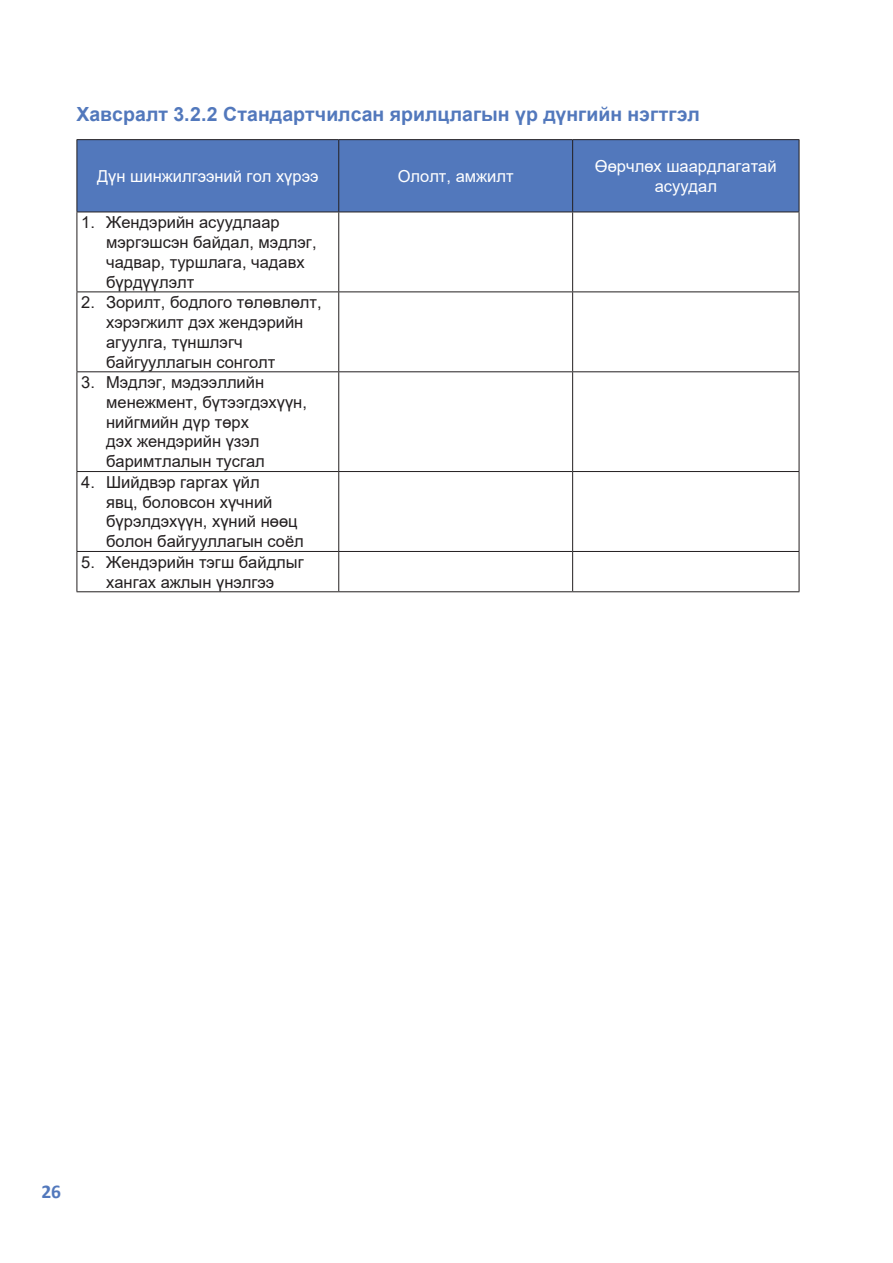
<style>
.page{position:relative;width:893px;height:1263px;background:#fff}
.page>*{position:absolute;margin:0;border:0;box-sizing:border-box;transform-origin:0 0}
.Paragraph_Style_9{font:700 19.5px "Mogul Arial";color:#5278bc}
.t1{font:700 19.5px "Calibri";color:#5278bc}
.t2{font:16.5px/19.8px "Arial";color:#231f20}
.t3{font:16.5px/19.8px "Arial";color:#fff;text-align:center}
</style>
<div class="page">
<div style="left:78px;top:140px;width:721px;height:72px;background:#5278bc"></div>
<hr style="left:77px;top:139px;width:262px;height:1px;background:#231f20">
<hr style="left:77px;top:140px;width:1px;height:72px;background:#231f20">
<hr style="left:339px;top:139px;width:234px;height:1px;background:#231f20">
<hr style="left:338px;top:140px;width:1px;height:72px;background:#231f20">
<hr style="left:573px;top:139px;width:226px;height:1px;background:#231f20">
<hr style="left:572px;top:140px;width:1px;height:72px;background:#231f20">
<hr style="left:799px;top:140px;width:1px;height:72px;background:#231f20">
<hr style="left:77px;top:212px;width:262px;height:1px;background:#231f20">
<hr style="left:77px;top:212px;width:1px;height:79px;background:#231f20">
<hr style="left:339px;top:212px;width:234px;height:1px;background:#231f20">
<hr style="left:338px;top:212px;width:1px;height:79px;background:#231f20">
<hr style="left:573px;top:212px;width:226px;height:1px;background:#231f20">
<hr style="left:572px;top:212px;width:1px;height:79px;background:#231f20">
<hr style="left:799px;top:212px;width:1px;height:79px;background:#231f20">
<hr style="left:77px;top:291px;width:262px;height:1px;background:#231f20">
<hr style="left:77px;top:292px;width:1px;height:79px;background:#231f20">
<hr style="left:339px;top:291px;width:234px;height:1px;background:#231f20">
<hr style="left:338px;top:292px;width:1px;height:79px;background:#231f20">
<hr style="left:573px;top:291px;width:226px;height:1px;background:#231f20">
<hr style="left:572px;top:292px;width:1px;height:79px;background:#231f20">
<hr style="left:799px;top:292px;width:1px;height:79px;background:#231f20">
<hr style="left:77px;top:371px;width:262px;height:1px;background:#231f20">
<hr style="left:77px;top:372px;width:1px;height:99px;background:#231f20">
<hr style="left:339px;top:371px;width:234px;height:1px;background:#231f20">
<hr style="left:338px;top:372px;width:1px;height:99px;background:#231f20">
<hr style="left:573px;top:371px;width:226px;height:1px;background:#231f20">
<hr style="left:572px;top:372px;width:1px;height:99px;background:#231f20">
<hr style="left:799px;top:372px;width:1px;height:99px;background:#231f20">
<hr style="left:77px;top:471px;width:262px;height:1px;background:#231f20">
<hr style="left:77px;top:472px;width:1px;height:79px;background:#231f20">
<hr style="left:339px;top:471px;width:234px;height:1px;background:#231f20">
<hr style="left:338px;top:472px;width:1px;height:79px;background:#231f20">
<hr style="left:573px;top:471px;width:226px;height:1px;background:#231f20">
<hr style="left:572px;top:472px;width:1px;height:79px;background:#231f20">
<hr style="left:799px;top:472px;width:1px;height:79px;background:#231f20">
<hr style="left:77px;top:551px;width:262px;height:1px;background:#231f20">
<hr style="left:77px;top:552px;width:1px;height:39px;background:#231f20">
<hr style="left:339px;top:551px;width:234px;height:1px;background:#231f20">
<hr style="left:338px;top:552px;width:1px;height:39px;background:#231f20">
<hr style="left:573px;top:551px;width:226px;height:1px;background:#231f20">
<hr style="left:572px;top:552px;width:1px;height:39px;background:#231f20">
<hr style="left:799px;top:552px;width:1px;height:39px;background:#231f20">
<hr style="left:77px;top:591px;width:262px;height:1px;background:#231f20">
<hr style="left:339px;top:591px;width:234px;height:1px;background:#231f20">
<hr style="left:573px;top:591px;width:226px;height:1px;background:#231f20">
<p class="Paragraph_Style_9" style="left:77px;top:101px;width:625px">Хавсралт 3.2.2 Стандартчилсан ярилцлагын үр дүнгийн нэгтгэл</p>
<p class="t3" style="left:97px;top:166px;width:223px">Дүн шинжилгээний гол хүрээ</p>
<p class="t3" style="left:398px;top:166px;width:117px">Ололт, амжилт</p>
<p class="t3" style="left:595px;top:156px;width:183px">Өөрчлөх шаардлагатай асуудал</p>
<p class="t2" style="left:106px;top:212px;width:212px;text-indent:-25px">1. Жендэрийн асуудлаар мэргэшсэн байдал, мэдлэг, чадвар, туршлага, чадавх бүрдүүлэлт</p>
<p class="t2" style="left:106px;top:292px;width:217px;text-indent:-25px">2. Зорилт, бодлого төлөвлөлт, хэрэгжилт дэх жендэрийн агуулга, түншлэгч байгууллагын сонголт</p>
<p class="t2" style="left:106px;top:372px;width:202px;text-indent:-25px">3. Мэдлэг, мэдээллийн менежмент, бүтээгдэхүүн, нийгмийн дүр төрх<br>дэх жендэрийн үзэл баримтлалын тусгал</p>
<p class="t2" style="left:106px;top:472px;width:199px;text-indent:-25px">4. Шийдвэр гаргах үйл<br>явц, боловсон хүчний бүрэлдэхүүн, хүний нөөц болон байгууллагын соёл</p>
<p class="t2" style="left:81px;top:552px;width:224px;text-align:center">5. Жендэрийн тэгш байдлыг хангах ажлын үнэлгээ</p>
<p class="t1" style="left:41px;top:1178px;width:21px">26</p>
</div>
